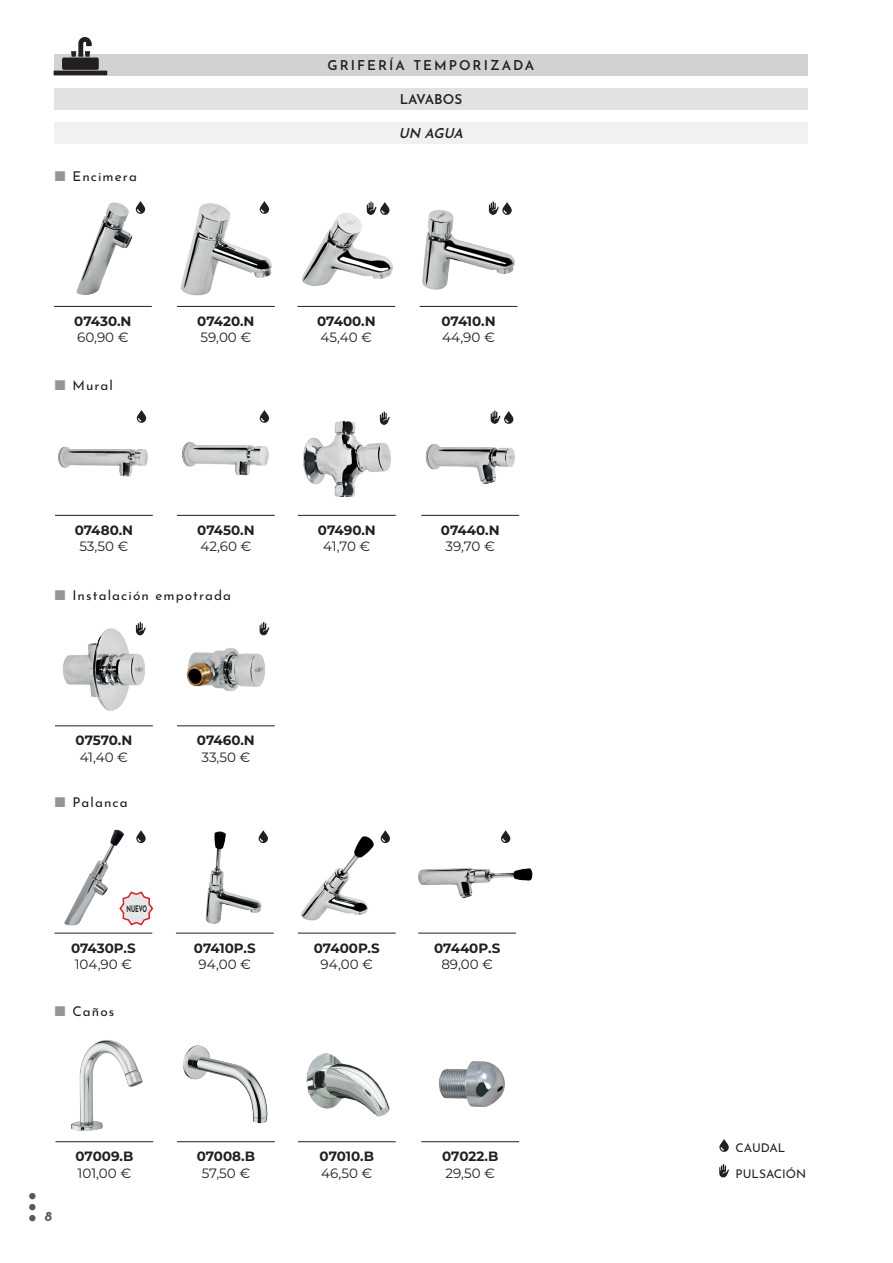
<style>
.page{position:relative;width:893px;height:1263px;background:#fff}
.page>*{position:absolute;margin:0;border:0;box-sizing:border-box;transform-origin:0 0}
.t1{font:700 45px "Josefin Sans";color:#57585a}
.t2{font:700 13.5px "Montserrat";letter-spacing:-.005em;color:#231f20}
.t3{font:13.5px "Montserrat";color:#231f20}
.t4{font:13.5px "Josefin Sans";letter-spacing:.08em;color:#231f20}
.t5{font:600 13.5px "Josefin Sans";letter-spacing:.15em;color:#231f20}
.t6{font:600 13.5px "Josefin Sans";color:#231f20}
.t7{font:italic 600 13.5px "Josefin Sans";color:#231f20}
.t8{font:italic 700 13.5px "Josefin Sans";color:#57585a}
.t9{font:12px/26.1px "Josefin Sans";color:#231f20}
.t10{font:700 9px "Josefin Sans";color:#231f20;scale:.6 1}
</style>
<div class="page">
<div style="left:54px;top:54px;width:754px;height:21px;background:#d1d2d4"></div>
<div style="left:54px;top:88px;width:754px;height:21px;background:#e1e2e4"></div>
<div style="left:54px;top:122px;width:754px;height:21px;background:#f0f1f2"></div>
<img style="left:76px;top:202px;width:70px;height:93px">
<img style="left:58px;top:417px;width:90px;height:60px">
<img style="left:62px;top:625px;width:83px;height:86px">
<img style="left:64px;top:829px;width:60px;height:96px">
<img style="left:183px;top:1045px;width:85px;height:79px">
<img style="left:181px;top:203px;width:91px;height:93px">
<img style="left:183px;top:417px;width:86px;height:59px">
<img style="left:301px;top:836px;width:85px;height:85px">
<img style="left:71px;top:1040px;width:72px;height:91px">
<img style="left:205px;top:831px;width:59px;height:93px">
<svg style="left:136px;top:201px;width:9px;height:13px"></svg>
<svg style="left:137px;top:410px;width:9px;height:13px"></svg>
<svg style="left:260px;top:201px;width:9px;height:13px"></svg>
<svg style="left:260px;top:410px;width:9px;height:13px"></svg>
<hr style="left:54px;top:306px;width:98px;height:1px;background:#231f20">
<hr style="left:55px;top:515px;width:98px;height:1px;background:#231f20">
<hr style="left:55px;top:725px;width:98px;height:1px;background:#231f20">
<hr style="left:55px;top:933px;width:97px;height:1px;background:#231f20">
<hr style="left:177px;top:1141px;width:98px;height:1px;background:#231f20">
<hr style="left:177px;top:306px;width:98px;height:1px;background:#231f20">
<hr style="left:177px;top:515px;width:98px;height:1px;background:#231f20">
<hr style="left:298px;top:933px;width:98px;height:1px;background:#231f20">
<hr style="left:56px;top:1141px;width:97px;height:1px;background:#231f20">
<hr style="left:176px;top:933px;width:98px;height:1px;background:#231f20">
<svg style="left:136px;top:621px;width:10px;height:15px"></svg>
<svg style="left:136px;top:830px;width:10px;height:13px"></svg>
<svg style="left:381px;top:830px;width:9px;height:13px"></svg>
<svg style="left:259px;top:830px;width:9px;height:13px"></svg>
<div style="left:54px;top:71px;width:53px;height:4px;border:2px solid #231f20"></div>
<svg style="left:70px;top:37px;width:22px;height:21px"></svg>
<div style="left:63px;top:58px;width:35px;height:11px;background:#231f20"></div>
<div style="left:62px;top:58px;width:37px;height:12px;border:2px solid #231f20"></div>
<img style="left:422px;top:210px;width:93px;height:80px">
<img style="left:425px;top:417px;width:90px;height:67px">
<img style="left:302px;top:208px;width:91px;height:78px">
<img style="left:304px;top:421px;width:86px;height:76px">
<hr style="left:420px;top:306px;width:97px;height:1px;background:#231f20">
<hr style="left:421px;top:515px;width:98px;height:1px;background:#231f20">
<hr style="left:297px;top:306px;width:98px;height:1px;background:#231f20">
<hr style="left:298px;top:515px;width:98px;height:1px;background:#231f20">
<svg style="left:488px;top:201px;width:24px;height:14px"></svg>
<svg style="left:490px;top:410px;width:23px;height:14px"></svg>
<svg style="left:366px;top:201px;width:23px;height:14px"></svg>
<svg style="left:379px;top:411px;width:11px;height:14px"></svg>
<img style="left:186px;top:648px;width:80px;height:43px">
<hr style="left:177px;top:725px;width:98px;height:1px;background:#231f20">
<svg style="left:259px;top:621px;width:11px;height:15px"></svg>
<img style="left:418px;top:837px;width:115px;height:62px">
<hr style="left:418px;top:933px;width:98px;height:1px;background:#231f20">
<svg style="left:501px;top:830px;width:9px;height:13px"></svg>
<img style="left:439px;top:1061px;width:66px;height:46px">
<hr style="left:421px;top:1141px;width:98px;height:1px;background:#231f20">
<img style="left:306px;top:1053px;width:84px;height:64px">
<hr style="left:298px;top:1141px;width:98px;height:1px;background:#231f20">
<svg style="left:719px;top:1139px;width:10px;height:13px"></svg>
<svg style="left:719px;top:1164px;width:10px;height:14px"></svg>
<svg style="left:118px;top:890px;width:36px;height:36px"></svg>
<p class="t4" style="left:72px;top:165px;width:66px">Encimera</p>
<p class="t2" style="left:74px;top:311px;width:59px">07430.N</p>
<p class="t3" style="left:77px;top:328px;width:53px">60,90 €</p>
<p class="t4" style="left:72px;top:374px;width:42px">Mural</p>
<p class="t2" style="left:75px;top:520px;width:60px">07480.N</p>
<p class="t3" style="left:79px;top:537px;width:50px">53,50 €</p>
<p class="t2" style="left:197px;top:311px;width:59px">07420.N</p>
<p class="t3" style="left:201px;top:328px;width:52px">59,00 €</p>
<p class="t2" style="left:197px;top:520px;width:59px">07450.N</p>
<p class="t3" style="left:200px;top:537px;width:52px">42,60 €</p>
<p class="t4" style="left:72px;top:584px;width:160px">Instalación empotrada</p>
<p class="t2" style="left:76px;top:731px;width:58px">07570.N</p>
<p class="t3" style="left:80px;top:748px;width:50px">41,40 €</p>
<p class="t4" style="left:72px;top:791px;width:57px">Palanca</p>
<p class="t10" style="left:126px;top:901px;width:36px">NUEVO</p>
<p class="t2" style="left:71px;top:938px;width:66px">07430P.S</p>
<p class="t3" style="left:75px;top:955px;width:59px">104,90 €</p>
<p class="t4" style="left:72px;top:1000px;width:43px">Caños</p>
<p class="t2" style="left:197px;top:731px;width:59px">07460.N</p>
<p class="t3" style="left:201px;top:748px;width:50px">33,50 €</p>
<p class="t2" style="left:194px;top:938px;width:63px">07410P.S</p>
<p class="t3" style="left:199px;top:955px;width:54px">94,00 €</p>
<h1 class="t1" style="left:-10px;top:1222px;width:31px;rotate:-90deg">···</h1>
<p class="t8" style="left:44px;top:1205px;width:9px">8</p>
<p class="t2" style="left:75px;top:1147px;width:59px">07009.B</p>
<p class="t3" style="left:78px;top:1164px;width:55px">101,00 €</p>
<p class="t2" style="left:197px;top:1147px;width:60px">07008.B</p>
<p class="t3" style="left:202px;top:1164px;width:50px">57,50 €</p>
<p class="t5" style="left:328px;top:53px;width:208px">GRIFERÍA TEMPORIZADA</p>
<p class="t6" style="left:400px;top:87px;width:64px">LAVABOS</p>
<p class="t7" style="left:399px;top:121px;width:70px">UN AGUA</p>
<p class="t2" style="left:317px;top:311px;width:60px">07400.N</p>
<p class="t3" style="left:321px;top:328px;width:53px">45,40 €</p>
<p class="t2" style="left:441px;top:311px;width:56px">07410.N</p>
<p class="t3" style="left:442px;top:328px;width:54px">44,90 €</p>
<p class="t2" style="left:318px;top:520px;width:59px">07490.N</p>
<p class="t3" style="left:323px;top:537px;width:49px">41,70 €</p>
<p class="t2" style="left:441px;top:520px;width:60px">07440.N</p>
<p class="t3" style="left:446px;top:537px;width:51px">39,70 €</p>
<p class="t2" style="left:314px;top:938px;width:68px">07400P.S</p>
<p class="t3" style="left:321px;top:955px;width:54px">94,00 €</p>
<p class="t2" style="left:434px;top:938px;width:68px">07440P.S</p>
<p class="t3" style="left:441px;top:955px;width:53px">89,00 €</p>
<p class="t2" style="left:320px;top:1147px;width:56px">07010.B</p>
<p class="t3" style="left:321px;top:1164px;width:53px">46,50 €</p>
<p class="t2" style="left:442px;top:1147px;width:58px">07022.B</p>
<p class="t3" style="left:445px;top:1164px;width:51px">29,50 €</p>
<p class="t9" style="left:736px;top:1133px;width:72px">CAUDAL<br>PULSACIÓN</p>
</div>
